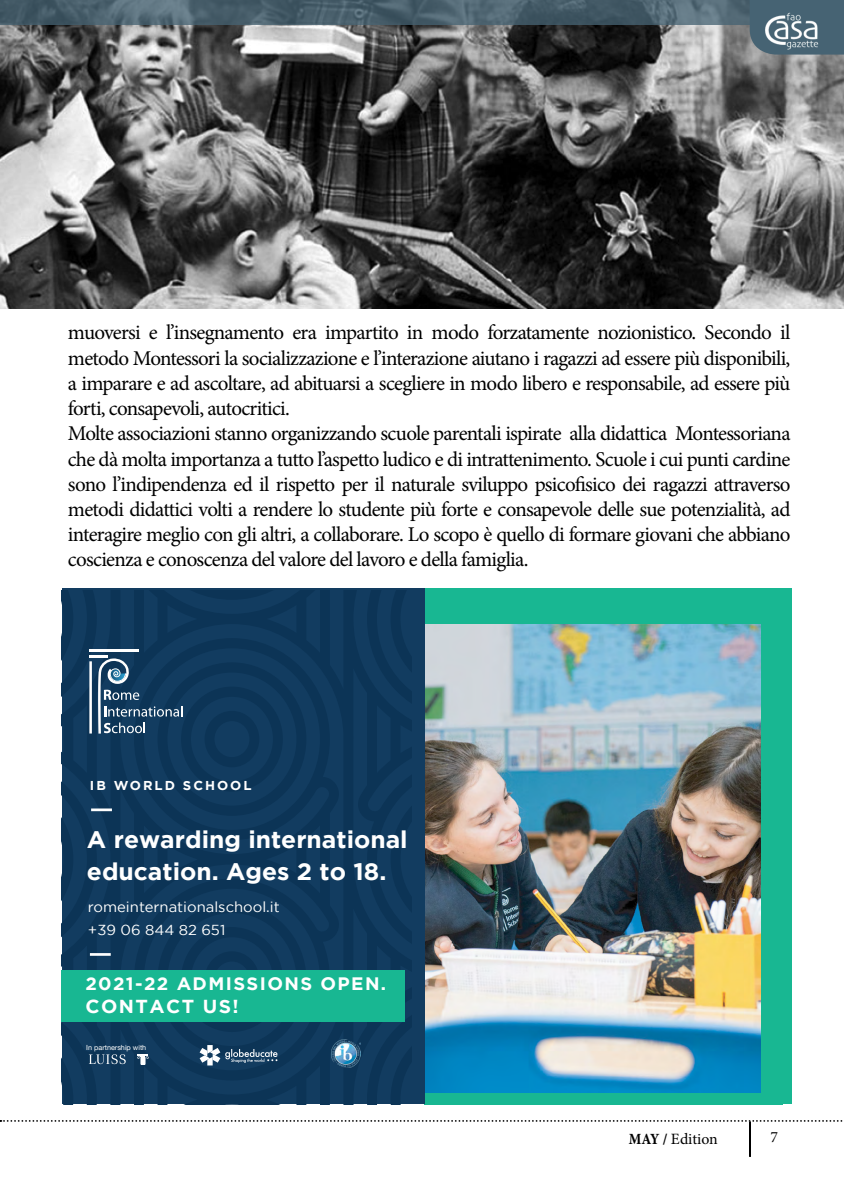
<style>
.page{position:relative;width:844px;height:1191px;background:#fff}
.page>*{position:absolute;margin:0;border:0;box-sizing:border-box;transform-origin:0 0}
.t1{font:700 23.97px/31.5px "Gotham";color:#fff}
.t2{font:21px/25.2px "Minion Pro";letter-spacing:-.035em;color:#000}
.t3{font:700 18.72px "Gotham";letter-spacing:.075em;color:#fff}
.t4{font:700 18.03px "Gotham";letter-spacing:.075em;color:#fff}
.t5{font:15.75px "Minion Pro";color:#000}
.t6{font:14.53px/22.9px "Gotham";color:#fff}
.t7{font:700 12.78px "Gotham";letter-spacing:.15em;color:#fff}
.t8{font:7px "Helvetica Neue";color:#fff}
.s1{font-weight:700;font-stretch:condensed}
</style>
<div class="page">
<img style="left:0;top:25px;width:843px;height:283px">
<svg style="left:0;top:1120px;width:843px;height:1px"></svg>
<hr style="left:749px;top:1121px;width:1px;height:35px;background:#000">
<svg style="left:0;top:0;width:749px;height:25px"></svg>
<svg style="left:749px;top:0;width:94px;height:55px"></svg>
<img style="left:759px;top:8px;width:64px;height:42px">
<img style="left:424px;top:624px;width:337px;height:469px">
<div style="left:424px;top:588px;width:358px;height:36px;background:#18b792"></div>
<div style="left:424px;top:1093px;width:358px;height:11px;background:#18b792"></div>
<div style="left:761px;top:588px;width:30px;height:516px;background:#18b792"></div>
<div style="left:62px;top:588px;width:362px;height:516px;background:#123c60"></div>
<hr style="left:90px;top:953px;width:21px;height:2px;background:#fff">
<div style="left:62px;top:970px;width:343px;height:51px;background:#18b792"></div>
<svg style="left:89px;top:1054px;width:37px;height:10px"></svg>
<svg style="left:137px;top:1054px;width:12px;height:10px"></svg>
<svg style="left:157px;top:1021px;width:149px;height:44px"></svg>
<img style="left:331px;top:1039px;width:30px;height:28px">
<hr style="left:89px;top:649px;width:50px;height:2px;background:#fff">
<svg style="left:89px;top:655px;width:94px;height:157px"></svg>
<p class="t2" style="left:68px;top:320px;width:724px">muoversi e l’insegnamento era impartito in modo forzatamente nozionistico. Secondo il metodo Montessori la socializzazione e l’interazione aiutano i ragazzi ad essere più disponibili, a imparare e ad ascoltare, ad abituarsi a scegliere in modo libero e responsabile, ad essere più forti, consapevoli, autocritici.<br>Molte associazioni stanno organizzando scuole parentali ispirate alla didattica Montessoriana che dà molta importanza a tutto l’aspetto ludico e di intrattenimento. Scuole i cui punti cardine sono l’indipendenza ed il rispetto per il naturale sviluppo psicofisico dei ragazzi attraverso metodi didattici volti a rendere lo studente più forte e consapevole delle sue potenzialità, ad interagire meglio con gli altri, a collaborare. Lo scopo è quello di formare giovani che abbiano coscienza e conoscenza del valore del lavoro e della famiglia.</p>
<p class="t7" style="left:90px;top:778px;width:163px">IB WORLD SCHOOL</p>
<p class="t1" style="left:87px;top:823px;width:322px">A rewarding international education. Ages 2 to 18.</p>
<p class="t6" style="left:88px;top:895px;width:193px">romeinternationalschool.it +39 06 844 82 651</p>
<p class="t4" style="left:85px;top:973px;width:302px">2021-22 ADMISSIONS OPEN.</p>
<p class="t3" style="left:85px;top:995px;width:155px">CONTACT US!</p>
<p class="t8" style="left:86px;top:1042px;width:61px">In partnership with</p>
<p class="t5" style="left:628px;top:1128px;width:91px"><span class="s1">MAY /</span> Edition</p>
<p class="t5" style="left:770px;top:1126px;width:9px">7</p>
</div>
